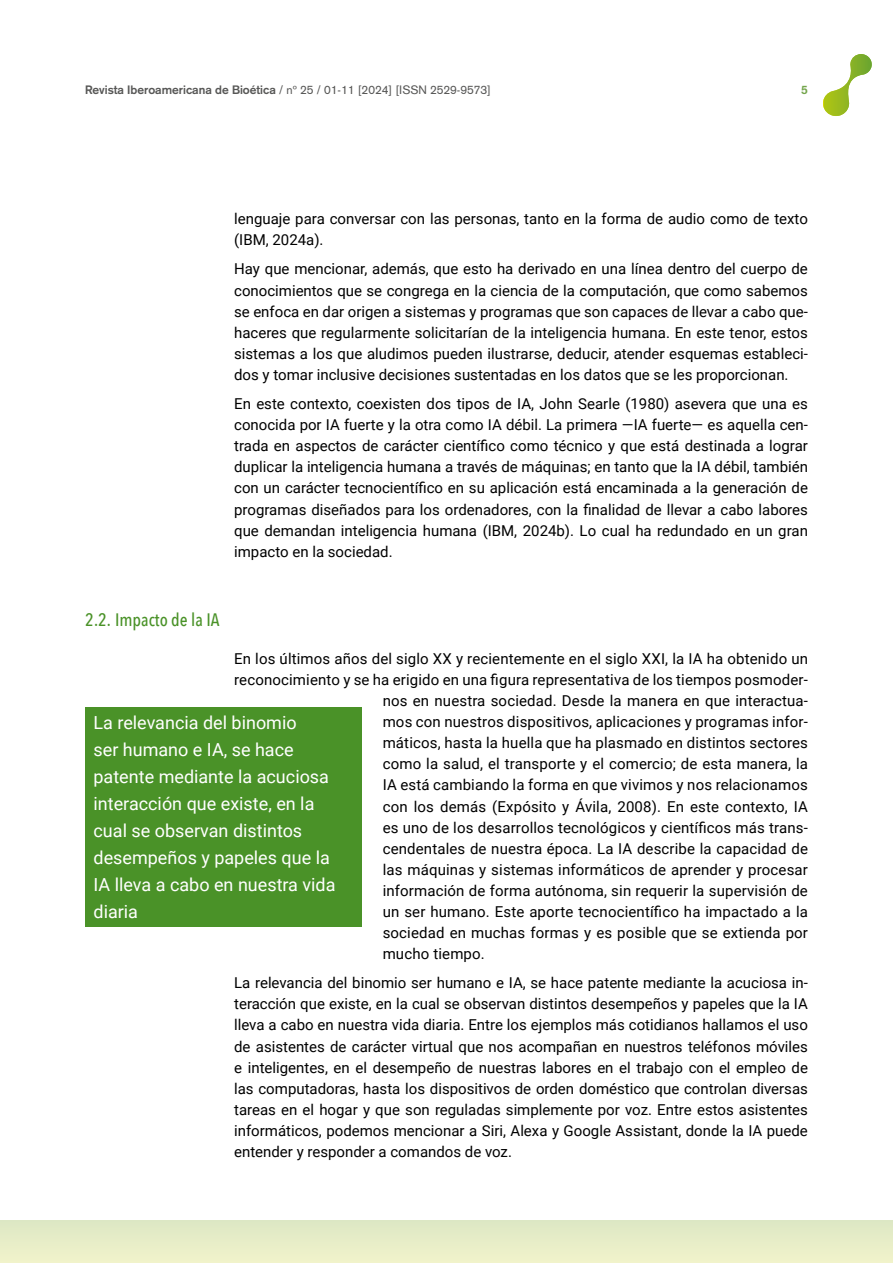
<style>
.page{position:relative;width:893px;height:1263px;background:#fff}
.page>*{position:absolute;margin:0;border:0;box-sizing:border-box;transform-origin:0 0}
.t1{font:18px/27px "Roboto";color:#fff}
.t2{font:500 18px "Avenir Next Condensed";color:#4a9228}
.t3{font:15px/21px "Roboto";letter-spacing:.01em;color:#000;text-align:justify}
.t4{font:12px "Akzidenz Grotesk";color:#575756}
.t5{font:700 12px "Akzidenz Grotesk";color:#74a54c}
.s1{font-weight:700}
</style>
<div class="page">
<div style="left:0;top:1220px;width:893px;height:43px;background:#e7edc8"></div>
<svg style="left:823px;top:54px;width:49px;height:62px"></svg>
<div style="left:85px;top:707px;width:276px;height:220px;background:#4a9228"></div>
<p class="t4" style="left:85px;top:83px;width:407px"><span class="s1">Revista Iberoamericana de Bioética</span> / nº 25 / 01-11 [2024] [ISSN 2529-9573]</p>
<p class="t5" style="left:801px;top:83px;width:8px">5</p>
<p class="t3" style="left:234px;top:207px;width:575px">lenguaje para conversar con las personas, tanto en la forma de audio como de texto (IBM, 2024a).</p>
<p class="t3" style="left:234px;top:258px;width:575px">Hay que mencionar, además, que esto ha derivado en una línea dentro del cuerpo de conocimientos que se congrega en la ciencia de la computación, que como sabemos se enfoca en dar origen a sistemas y programas que son capaces de llevar a cabo que&shy;haceres que regularmente solicitarían de la inteligencia humana. En este tenor, estos sistemas a los que aludimos pueden ilustrarse, deducir, atender esquemas estableci&shy;dos y tomar inclusive decisiones sustentadas en los datos que se les proporcionan.</p>
<p class="t3" style="left:234px;top:393px;width:575px">En este contexto, coexisten dos tipos de IA, John Searle (1980) asevera que una es conocida por IA fuerte y la otra como IA débil. La primera —IA fuerte— es aquella cen&shy;trada en aspectos de carácter científico como técnico y que está destinada a lograr duplicar la inteligencia humana a través de máquinas; en tanto que la IA débil, también con un carácter tecnocientífico en su aplicación está encaminada a la generación de programas diseñados para los ordenadores, con la finalidad de llevar a cabo labores que demandan inteligencia humana (IBM, 2024b). Lo cual ha redundado en un gran impacto en la sociedad.</p>
<p class="t2" style="left:85px;top:609px;width:136px">2.2. Impacto de la IA</p>
<p class="t3" style="left:234px;top:648px;width:575px">En los últimos años del siglo XX y recientemente en el siglo XXI, la IA ha obtenido un</p>
<p class="t3" style="left:234px;top:669px;width:575px">reconocimiento y se ha erigido en una figura representativa de los tiempos posmoder-</p>
<p class="t3" style="left:383px;top:690px;width:427px">nos en nuestra sociedad. Desde la manera en que interactua-</p>
<p class="t3" style="left:383px;top:711px;width:427px">mos con nuestros dispositivos, aplicaciones y programas infor-</p>
<p class="t3" style="left:383px;top:732px;width:427px">máticos, hasta la huella que ha plasmado en distintos sectores</p>
<p class="t3" style="left:383px;top:753px;width:427px">como la salud, el transporte y el comercio; de esta manera, la</p>
<p class="t3" style="left:383px;top:774px;width:427px">IA está cambiando la forma en que vivimos y nos relacionamos</p>
<p class="t3" style="left:383px;top:795px;width:427px">con los demás (Expósito y Ávila, 2008). En este contexto, IA</p>
<p class="t3" style="left:383px;top:816px;width:427px">es uno de los desarrollos tecnológicos y científicos más trans-</p>
<p class="t3" style="left:383px;top:837px;width:427px">cendentales de nuestra época. La IA describe la capacidad de</p>
<p class="t3" style="left:383px;top:858px;width:427px">las máquinas y sistemas informáticos de aprender y procesar</p>
<p class="t3" style="left:383px;top:879px;width:427px">información de forma autónoma, sin requerir la supervisión de</p>
<p class="t3" style="left:383px;top:900px;width:427px">un ser humano. Este aporte tecnocientífico ha impactado a la</p>
<p class="t3" style="left:383px;top:921px;width:427px">sociedad en muchas formas y es posible que se extienda por</p>
<p class="t3" style="left:383px;top:942px;width:104px">mucho tiempo.</p>
<p class="t3" style="left:234px;top:972px;width:575px">La relevancia del binomio ser humano e IA, se hace patente mediante la acuciosa in&shy;teracción que existe, en la cual se observan distintos desempeños y papeles que la IA lleva a cabo en nuestra vida diaria. Entre los ejemplos más cotidianos hallamos el uso de asistentes de carácter virtual que nos acompañan en nuestros teléfonos móviles e inteligentes, en el desempeño de nuestras labores en el trabajo con el empleo de las computadoras, hasta los dispositivos de orden doméstico que controlan diversas tareas en el hogar y que son reguladas simplemente por voz. Entre estos asistentes informáticos, podemos mencionar a Siri, Alexa y Google Assistant, donde la IA puede entender y responder a comandos de voz.</p>
<p class="t1" style="left:94px;top:709px;width:244px">La relevancia del binomio<br>ser humano e IA, se hace patente mediante la acuciosa interacción que existe, en la cual se observan distintos desempeños y papeles que la<br>IA lleva a cabo en nuestra vida diaria</p>
</div>
